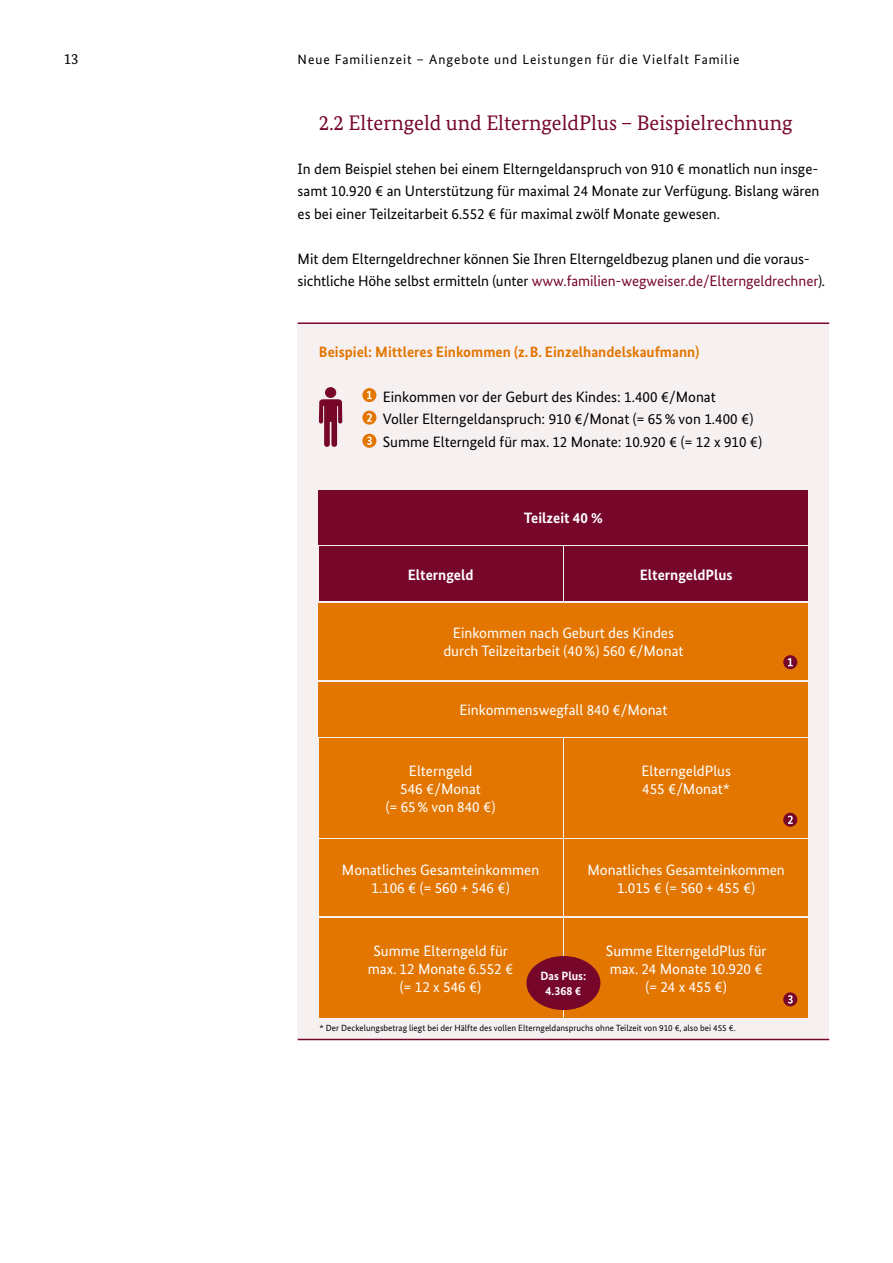
<style>
.page{position:relative;width:893px;height:1263px;background:#fff}
.page>*{position:absolute;margin:0;border:0;box-sizing:border-box;transform-origin:0 0}
.t1{font:21px "Bundes Serif";color:#77072a}
.t2{font:15px/22.5px "Bundes Sans";letter-spacing:-.005em;color:#000}
.t3{font:15px/18px "Bundes Sans";color:#fff;text-align:center}
.t4{font:700 15px "Bundes Sans";color:#e37600}
.t5{font:700 15px "Bundes Sans";color:#fff}
.t6{font:15px "Bundes Serif";color:#000}
.t7{font:13.5px "Bundes Sans";letter-spacing:.07em;color:#000}
.t8{font:700 12px/14.4px "Bundes Sans";color:#fff;text-align:center}
.t9{font:9px "Bundes Sans";color:#000}
.s1{color:#77072a}
</style>
<div class="page">
<div style="left:298px;top:324px;width:531px;height:715px;background:#f7f0f1"></div>
<div style="left:362px;top:388px;width:14px;height:14px;background:#e37600;border-radius:50%"></div>
<svg style="left:367px;top:391px;width:5px;height:8px"></svg>
<div style="left:362px;top:411px;width:14px;height:14px;background:#e37600;border-radius:50%"></div>
<svg style="left:367px;top:413px;width:5px;height:9px"></svg>
<div style="left:362px;top:434px;width:14px;height:14px;background:#e37600;border-radius:50%"></div>
<svg style="left:367px;top:437px;width:5px;height:8px"></svg>
<svg style="left:319px;top:387px;width:23px;height:60px"></svg>
<div style="left:319px;top:918px;width:243px;height:99px;background:#e37600"></div>
<div style="left:564px;top:918px;width:244px;height:99px;background:#e37600"></div>
<div style="left:319px;top:682px;width:489px;height:54px;background:#e37600"></div>
<div style="left:783px;top:992px;width:14px;height:14px;background:#77072a;border-radius:50%"></div>
<svg style="left:788px;top:995px;width:5px;height:8px"></svg>
<div style="left:526px;top:956px;width:74px;height:54px;background:#77072a;border-radius:50%"></div>
<div style="left:319px;top:839px;width:243px;height:77px;background:#e37600"></div>
<div style="left:564px;top:839px;width:244px;height:77px;background:#e37600"></div>
<div style="left:319px;top:738px;width:243px;height:99px;background:#e37600"></div>
<div style="left:564px;top:738px;width:244px;height:99px;background:#e37600"></div>
<div style="left:783px;top:813px;width:14px;height:14px;background:#77072a;border-radius:50%"></div>
<svg style="left:788px;top:816px;width:5px;height:8px"></svg>
<div style="left:319px;top:603px;width:489px;height:77px;background:#e37600"></div>
<div style="left:783px;top:655px;width:14px;height:14px;background:#77072a;border-radius:50%"></div>
<svg style="left:788px;top:658px;width:5px;height:8px"></svg>
<div style="left:319px;top:547px;width:243px;height:54px;background:#77072a"></div>
<div style="left:564px;top:547px;width:244px;height:54px;background:#77072a"></div>
<div style="left:319px;top:490px;width:489px;height:54px;background:#77072a"></div>
<hr style="left:298px;top:322px;width:531px;height:2px;background:#77072a">
<hr style="left:298px;top:1039px;width:531px;height:1px;background:#77072a">
<p class="t6" style="left:64px;top:49px;width:16px">13</p>
<p class="t7" style="left:298px;top:51px;width:443px">Neue Familienzeit – Angebote und Leistungen für die Vielfalt Familie</p>
<h1 class="t1" style="left:319px;top:110px;width:475px">2.2 Elterngeld und ElterngeldPlus – Beispielrechnung</h1>
<p class="t2" style="left:298px;top:157px;width:523px;text-align:justify">In dem Beispiel stehen bei einem Elterngeldanspruch von 910 € monatlich nun insge&shy;samt 10.920 € an Unterstützung für maximal 24 Monate zur Verfügung. Bislang wären es bei einer Teilzeitarbeit 6.552 € für maximal zwölf Monate gewesen.</p>
<p class="t2" style="left:298px;top:247px;width:529px">Mit dem Elterngeldrechner können Sie Ihren Elterngeldbezug planen und die voraus&shy;sichtliche Höhe selbst ermitteln (unter <span class="s1">www.familien-wegweiser.de/Elterngeldrechner</span>).</p>
<p class="t4" style="left:319px;top:343px;width:382px">Beispiel: Mittleres Einkommen (z.B. Einzelhandelskaufmann)</p>
<p class="t2" style="left:383px;top:385px;width:381px">Einkommen vor der Geburt des Kindes: 1.400 €/Monat<br>Voller Elterngeldanspruch: 910 €/Monat (= 65% von 1.400 €)<br>Summe Elterngeld für max. 12 Monate: 10.920 € (= 12 x 910 €)</p>
<p class="t5" style="left:524px;top:509px;width:81px">Teilzeit 40 %</p>
<p class="t5" style="left:408px;top:565px;width:67px">Elterngeld</p>
<p class="t5" style="left:640px;top:565px;width:94px">ElterngeldPlus</p>
<p class="t3" style="left:443px;top:624px;width:242px">Einkommen nach Geburt des Kindes durch Teilzeitarbeit (40%) 560 €/Monat</p>
<p class="t3" style="left:459px;top:700px;width:210px">Einkommenswegfall 840 €/Monat</p>
<p class="t3" style="left:386px;top:761px;width:111px">Elterngeld<br>546 €/Monat<br>(= 65% von 840 €)</p>
<p class="t3" style="left:641px;top:761px;width:91px;text-align:left">ElterngeldPlus<br>455 €/Monat*</p>
<p class="t3" style="left:342px;top:860px;width:199px">Monatliches Gesamteinkommen<br>1.106 € (= 560 + 546 €)</p>
<p class="t3" style="left:588px;top:860px;width:199px">Monatliches Gesamteinkommen<br>1.015 € (= 560 + 455 €)</p>
<p class="t3" style="left:368px;top:941px;width:147px">Summe Elterngeld für max. 12 Monate 6.552 € (= 12 x 546 €)</p>
<p class="t3" style="left:606px;top:941px;width:162px">Summe ElterngeldPlus für max. 24 Monate 10.920 € (= 24 x 455 €)</p>
<p class="t8" style="left:540px;top:969px;width:47px">Das Plus:<br>4.368 €</p>
<p class="t9" style="left:319px;top:1022px;width:418px">* Der Deckelungsbetrag liegt bei der Hälfte des vollen Elterngeldanspruchs ohne Teilzeit von 910 €, also bei 455 €.</p>
</div>
